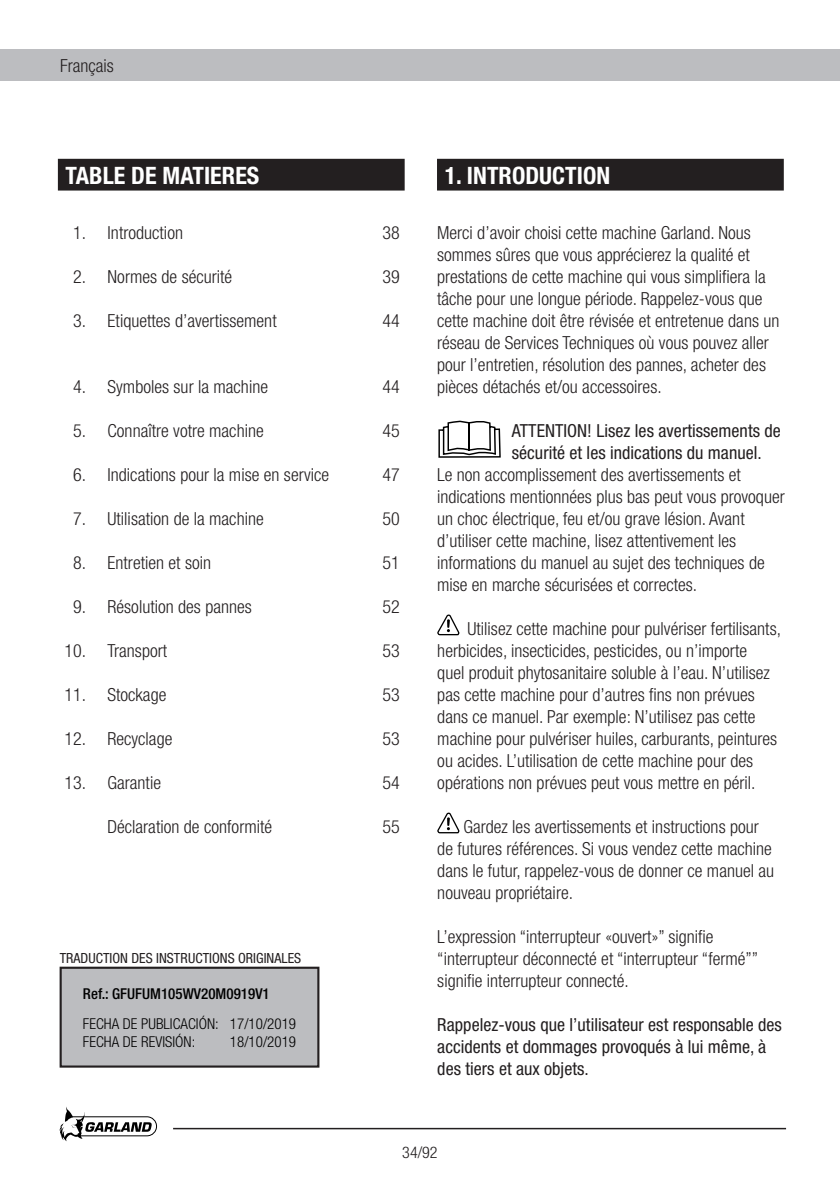
<style>
.page{position:relative;width:840px;height:1191px;background:#fff}
.page>*{position:absolute;margin:0;border:0;box-sizing:border-box;transform-origin:0 0}
.t1{font:700 condensed 24px "Helvetica Neue";color:#fff}
.t2{font:300 condensed 18px/22px "Helvetica Neue";color:#231f20}
.t3{font:condensed 18px/22px "Helvetica Neue";color:#231f20}
.t4{font:300 condensed 16px "Helvetica Neue";color:#231f20}
.t5{font:300 condensed 15px/18px "Helvetica Neue";color:#000}
.t6{font:500 condensed 15px "Helvetica Neue";color:#000}
.t7{font:condensed 14px "Helvetica Neue";color:#231f20}
</style>
<div class="page">
<div style="left:0;top:50px;width:839px;height:31px;background:#bcbdc0"></div>
<svg style="left:59px;top:1107px;width:98px;height:34px"></svg>
<hr style="left:173px;top:1127px;width:612px;height:2px;background:#231f20">
<svg style="left:437px;top:615px;width:23px;height:21px"></svg>
<svg style="left:437px;top:813px;width:23px;height:21px"></svg>
<div style="left:59px;top:160px;width:344px;height:29px;background:#231f20"></div>
<div style="left:58px;top:159px;width:346px;height:31px;border:2px solid #231f20"></div>
<div style="left:438px;top:160px;width:344px;height:29px;background:#231f20"></div>
<div style="left:437px;top:159px;width:346px;height:31px;border:2px solid #231f20"></div>
<svg style="left:438px;top:420px;width:63px;height:38px"></svg>
<div style="left:61px;top:967px;width:257px;height:99px;background:#bcbdc0"></div>
<div style="left:60px;top:966px;width:259px;height:101px;border:2px solid #231f20"></div>
<p class="t2" style="left:60px;top:55px;width:55px">Français</p>
<h1 class="t1" style="left:66px;top:161px;width:195px">TABLE DE MATIERES</h1>
<h1 class="t1" style="left:444px;top:161px;width:167px">1. INTRODUCTION</h1>
<p class="t2" style="left:73px;top:222px;width:111px">1. Introduction</p>
<p class="t2" style="left:382px;top:222px;width:19px">38</p>
<p class="t2" style="left:73px;top:266px;width:160px">2. Normes de sécurité</p>
<p class="t2" style="left:382px;top:266px;width:19px">39</p>
<p class="t2" style="left:73px;top:310px;width:205px">3. Etiquettes d’avertissement</p>
<p class="t2" style="left:382px;top:310px;width:19px">44</p>
<p class="t2" style="left:73px;top:376px;width:196px">4. Symboles sur la machine</p>
<p class="t2" style="left:382px;top:376px;width:19px">44</p>
<p class="t2" style="left:73px;top:420px;width:192px">5. Connaître votre machine</p>
<p class="t2" style="left:382px;top:420px;width:19px">45</p>
<p class="t2" style="left:73px;top:464px;width:257px">6. Indications pour la mise en service</p>
<p class="t2" style="left:382px;top:464px;width:19px">47</p>
<p class="t2" style="left:73px;top:508px;width:192px">7. Utilisation de la machine</p>
<p class="t2" style="left:382px;top:508px;width:19px">50</p>
<p class="t2" style="left:73px;top:551px;width:139px">8. Entretien et soin</p>
<p class="t2" style="left:382px;top:551px;width:19px">51</p>
<p class="t2" style="left:73px;top:595px;width:180px">9. Résolution des pannes</p>
<p class="t2" style="left:382px;top:595px;width:19px">52</p>
<p class="t2" style="left:64px;top:639px;width:104px">10. Transport</p>
<p class="t2" style="left:382px;top:639px;width:19px">53</p>
<p class="t2" style="left:64px;top:683px;width:103px">11. Stockage</p>
<p class="t2" style="left:382px;top:683px;width:19px">53</p>
<p class="t2" style="left:64px;top:727px;width:110px">12. Recyclage</p>
<p class="t2" style="left:382px;top:727px;width:19px">53</p>
<p class="t2" style="left:64px;top:771px;width:98px">13. Garantie</p>
<p class="t2" style="left:382px;top:771px;width:19px">54</p>
<p class="t2" style="left:107px;top:815px;width:166px">Déclaration de conformité</p>
<p class="t2" style="left:382px;top:815px;width:19px">55</p>
<p class="t7" style="left:60px;top:950px;width:243px">TRADUCTION DES INSTRUCTIONS ORIGINALES</p>
<p class="t6" style="left:83px;top:984px;width:188px">Ref.: GFUFUM105WV20M0919V1</p>
<p class="t5" style="left:83px;top:1015px;width:214px">FECHA DE PUBLICACIÓN: 17/10/2019<br>FECHA DE REVISIÓN:</p>
<p class="t5" style="left:230px;top:1033px;width:68px">18/10/2019</p>
<p class="t2" style="left:437px;top:221px;width:344px">Merci d’avoir choisi cette machine Garland. Nous sommes sûres que vous apprécierez la qualité et prestations de cette machine qui vous simplifiera la tâche pour une longue période. Rappelez-vous que cette machine doit être révisée et entretenue dans un réseau de Services Techniques où vous pouvez aller pour l’entretien, résolution des pannes, acheter des pièces détachés et/ou accessoires.</p>
<p class="t3" style="left:511px;top:419px;width:270px">ATTENTION! Lisez les avertissements de sécurité et les indications du manuel.</p>
<p class="t2" style="left:437px;top:463px;width:349px">Le non accomplissement des avertissements et indications mentionnées plus bas peut vous provoquer un choc électrique, feu et/ou grave lésion. Avant d’utiliser cette machine, lisez attentivement les informations du manuel au sujet des techniques de mise en marche sécurisées et correctes.</p>
<p class="t2" style="left:437px;top:618px;width:345px;text-indent:30px">Utilisez cette machine pour pulvériser fertilisants, herbicides, insecticides, pesticides, ou n’importe<br>quel produit phytosanitaire soluble à l’eau. N’utilisez pas cette machine pour d’autres fins non prévues dans ce manuel. Par exemple: N’utilisez pas cette machine pour pulvériser huiles, carburants, peintures ou acides. L’utilisation de cette machine pour des opérations non prévues peut vous mettre en péril.</p>
<p class="t2" style="left:437px;top:816px;width:338px;text-indent:26px">Gardez les avertissements et instructions pour de futures références. Si vous vendez cette machine dans le futur, rappelez-vous de donner ce manuel au nouveau propriétaire.</p>
<p class="t2" style="left:437px;top:926px;width:322px">L’expression “interrupteur «ouvert»” signifie “interrupteur déconnecté et “interrupteur “fermé”” signifie interrupteur connecté.</p>
<p class="t3" style="left:437px;top:1014px;width:346px">Rappelez-vous que l’utilisateur est responsable des accidents et dommages provoqués à lui même, à des tiers et aux objets.</p>
<p class="t4" style="left:402px;top:1143px;width:37px">34/92</p>
</div>
